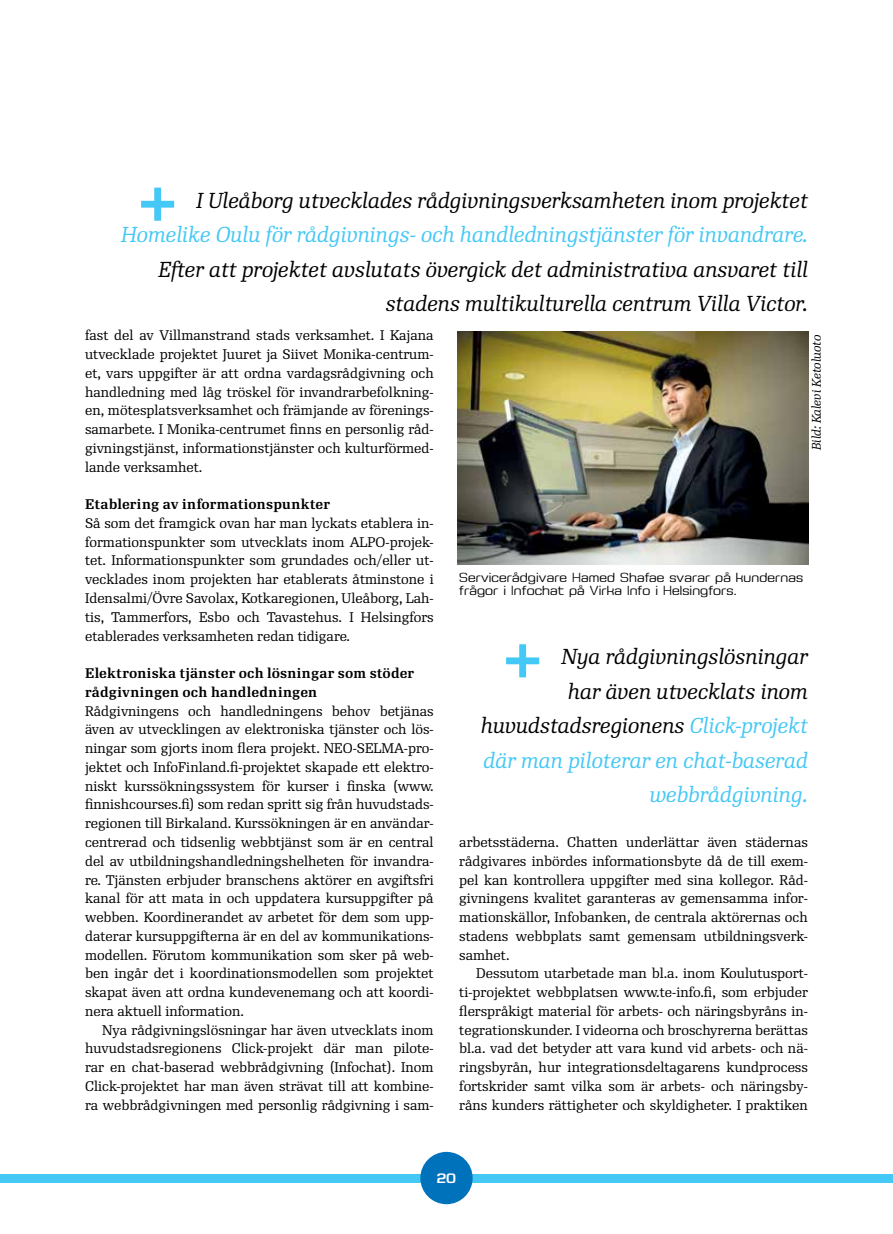
<style>
.page{position:relative;width:893px;height:1234px;background:#fff}
.page>*{position:absolute;margin:0;border:0;box-sizing:border-box;transform-origin:0 0}
.t1{font:700 72px "Re Public Std";color:#44c8f5}
.t2{font:italic 21px/34.5px "Re Public Std";color:#000;text-align:right}
.t3{font:italic 21px "Re Public Std";color:#44c8f5}
.t4{font:13.5px/18.8px "Re Public Std";color:#000;text-align:justify}
.t5{font:700 13.5px/18.8px "Re Public Std";letter-spacing:.015em;color:#000}
.t6{font:600 12.15px "Saturn";color:#fff}
.t7{font:italic 12px "Re Public Std";color:#000}
.t8{font:300 11.7px/13.5px "Saturn";letter-spacing:.01em;color:#000}
.s1{color:#44c8f5}
</style>
<div class="page">
<div style="left:0;top:1173px;width:893px;height:8px;background:#44c8f5"></div>
<div style="left:420px;top:1151px;width:53px;height:52px;background:#0072bc;border-radius:50%"></div>
<img style="left:458px;top:331px;width:351px;height:233px">
<h1 class="t1" style="left:137px;top:157px;width:42px">+</h1>
<h2 class="t2" style="left:197px;top:183px;width:613px">I Uleåborg utvecklades rådgivningsverksamheten inom projektet</h2>
<h2 class="t3" style="left:121px;top:221px;width:688px">Homelike Oulu för rådgivnings- och handledningstjänster för invandrare.</h2>
<h2 class="t2" style="left:158px;top:252px;width:651px">Efter att projektet avslutats övergick det administrativa ansvaret till stadens multikulturella centrum Villa Victor.</h2>
<p class="t4" style="left:85px;top:326px;width:350px">fast del av Villmanstrand stads verksamhet. I Kajana utvecklade projektet Juuret ja Siivet Monika-centrum&shy;et, vars uppgifter är att ordna vardagsrådgivning och handledning med låg tröskel för invandrarbefolkning&shy;en, mötesplatsverksamhet och främjande av förenings&shy;samarbete. I Monika-centrumet finns en personlig råd&shy;givningstjänst, informationstjänster och kulturförmed&shy;lande verksamhet.</p>
<p class="t5" style="left:85px;top:495px;width:246px">Etablering av informationspunkter</p>
<p class="t4" style="left:85px;top:514px;width:350px">Så som det framgick ovan har man lyckats etablera in&shy;formationspunkter som utvecklats inom ALPO-projek&shy;tet. Informationspunkter som grundades och/eller ut&shy;vecklades inom projekten har etablerats åtminstone i Idensalmi/Övre Savolax, Kotkaregionen, Uleåborg, Lah&shy;tis, Tammerfors, Esbo och Tavastehus. I Helsingfors etablerades verksamheten redan tidigare.</p>
<p class="t5" style="left:85px;top:663px;width:330px">Elektroniska tjänster och lösningar som stöder rådgivningen och handledningen</p>
<p class="t4" style="left:85px;top:701px;width:350px">Rådgivningens och handledningens behov betjänas även av utvecklingen av elektroniska tjänster och lös&shy;ningar som gjorts inom flera projekt. NEO-SELMA-pro&shy;jektet och InfoFinland.fi-projektet skapade ett elektro&shy;niskt kurssökningssystem för kurser i finska (www. finnishcourses.fi) som redan spritt sig från huvudstads&shy;regionen till Birkaland. Kurssökningen är en användar&shy;centrerad och tidsenlig webbtjänst som är en central del av utbildningshandledningshelheten för invandra&shy;re. Tjänsten erbjuder branschens aktörer en avgiftsfri kanal för att mata in och uppdatera kursuppgifter på webben. Koordinerandet av arbetet för dem som upp&shy;daterar kursuppgifterna är en del av kommunikations&shy;modellen. Förutom kommunikation som sker på web&shy;ben ingår det i koordinationsmodellen som projektet skapat även att ordna kundevenemang och att koordi&shy;nera aktuell information.</p>
<p class="t4" style="left:85px;top:1020px;width:350px;text-indent:17px">Nya rådgivningslösningar har även utvecklats inom huvudstadsregionens Click-projekt där man pilote&shy;rar en chat-baserad webbrådgivning (Infochat). Inom Click-projektet har man även strävat till att kombine&shy;ra webbrådgivningen med personlig rådgivning i sam-</p>
<p class="t7" style="left:809px;top:450px;width:117px;rotate:-90deg">Bild: Kalevi Ketoluoto</p>
<p class="t8" style="left:459px;top:570px;width:345px">Servicerådgivare Hamed Shafae svarar på kundernas frågor i Infochat på Virka Info i Helsingfors.</p>
<h1 class="t1" style="left:502px;top:613px;width:42px">+</h1>
<h2 class="t2" style="left:481px;top:639px;width:329px">Nya rådgivningslösningar<br>har även utvecklats inom huvudstadsregionens <span class="s1">Click-projekt där man piloterar en chat-baserad webbrådgivning.</span></h2>
<p class="t4" style="left:459px;top:832px;width:350px">arbetsstäderna. Chatten underlättar även städernas rådgivares inbördes informationsbyte då de till exem&shy;pel kan kontrollera uppgifter med sina kollegor. Råd&shy;givningens kvalitet garanteras av gemensamma infor&shy;mationskällor, Infobanken, de centrala aktörernas och stadens webbplats samt gemensam utbildningsverk&shy;samhet.</p>
<p class="t4" style="left:459px;top:964px;width:350px;text-indent:17px">Dessutom utarbetade man bl.a. inom Koulutusport&shy;ti-projektet webbplatsen www.te-info.fi, som erbjuder flerspråkigt material för arbets- och näringsbyråns in&shy;tegrationskunder. I videorna och broschyrerna berättas bl.a. vad det betyder att vara kund vid arbets- och nä&shy;ringsbyrån, hur integrationsdeltagarens kundprocess fortskrider samt vilka som är arbets- och näringsby&shy;råns kunders rättigheter och skyldigheter. I praktiken</p>
<p class="t6" style="left:437px;top:1169px;width:21px">20</p>
</div>
